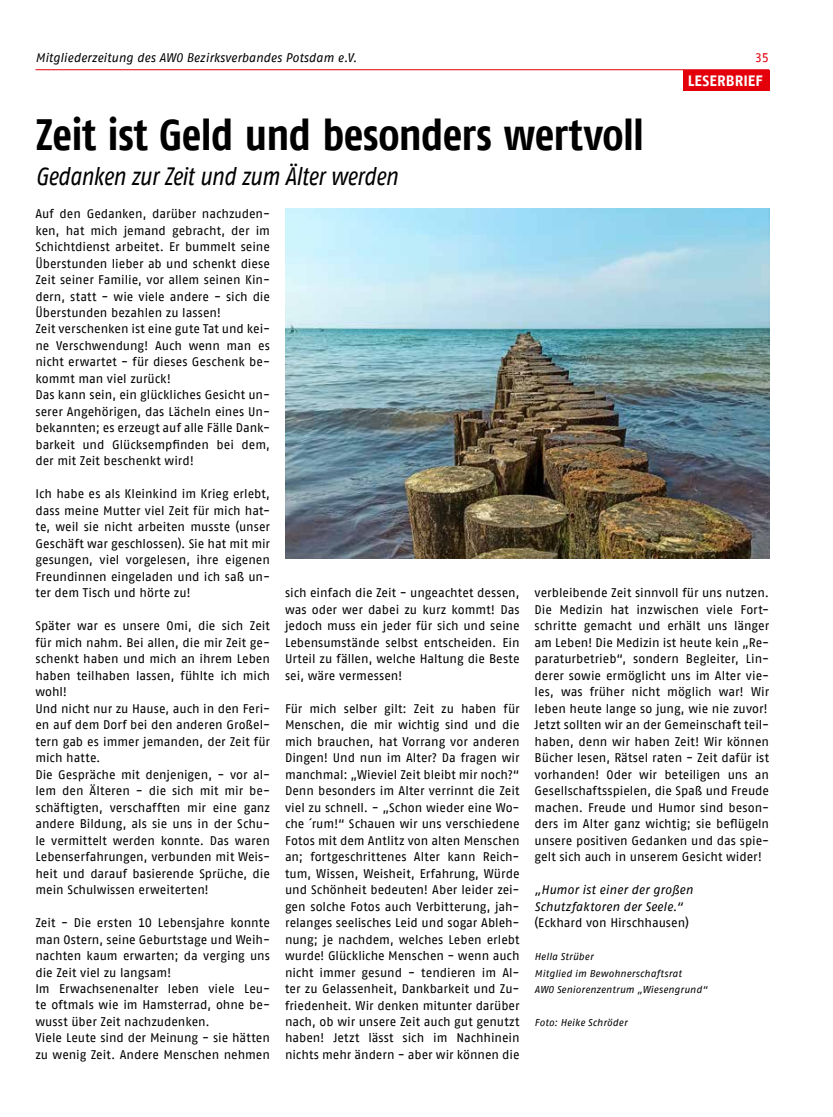
<style>
.page{position:relative;width:833px;height:1117px;background:#fff}
.page>*{position:absolute;margin:0;border:0;box-sizing:border-box;transform-origin:0 0}
.t1{font:700 43.75px "AWO Fago Cond";letter-spacing:-.015em;color:#000}
.t2{font:italic 25px "AWO Fago Cond";letter-spacing:-.02em;color:#000}
.t3{font:700 15px "AWO Fago Office";letter-spacing:.01em;color:#fff}
.t4{font:12.5px/16.5px "AWO Fago Office";letter-spacing:-.005em;color:#000;text-align:justify}
.t5{font:italic 12.5px/16.5px "AWO Fago Office";color:#000}
.t6{font:12.5px "AWO Fago Office";color:#e3000b}
.t7{font:italic 10px/16.5px "AWO Fago Office";letter-spacing:.01em;color:#000}
</style>
<div class="page">
<hr style="left:35px;top:69px;width:734px;height:1px;background:#e3000b">
<div style="left:683px;top:70px;width:86px;height:20px;background:#e3000b"></div>
<img style="left:285px;top:208px;width:484px;height:350px">
<p class="t5" style="left:35px;top:49px;width:323px">Mitgliederzeitung des AWO Bezirksverbandes Potsdam e.V.</p>
<p class="t6" style="left:754px;top:50px;width:16px">35</p>
<h1 class="t1" style="left:35px;top:109px;width:610px">Zeit ist Geld und besonders wertvoll</h1>
<h2 class="t2" style="left:35px;top:162px;width:364px">Gedanken zur Zeit und zum Älter werden</h2>
<p class="t3" style="left:688px;top:72px;width:76px">LESERBRIEF</p>
<p class="t4" style="left:35px;top:205px;width:236px;text-align:left">Auf den Gedanken, darüber nachzuden&shy;ken, hat mich jemand gebracht, der im Schichtdienst arbeitet. Er bummelt seine Überstunden lieber ab und schenkt diese Zeit seiner Familie, vor allem seinen Kin&shy;dern, statt - wie viele andere - sich die Überstunden bezahlen zu lassen!<br>Zeit verschenken ist eine gute Tat und kei&shy;ne Verschwendung! Auch wenn man es nicht erwartet - für dieses Geschenk be&shy;kommt man viel zurück!<br>Das kann sein, ein glückliches Gesicht un&shy;serer Angehörigen, das Lächeln eines Un&shy;bekannten; es erzeugt auf alle Fälle Dank&shy;barkeit und Glücksempfinden bei dem, der mit Zeit beschenkt wird!</p>
<p class="t4" style="left:35px;top:485px;width:236px">Ich habe es als Kleinkind im Krieg erlebt, dass meine Mutter viel Zeit für mich hat&shy;te, weil sie nicht arbeiten musste (unser Geschäft war geschlossen). Sie hat mit mir gesungen, viel vorgelesen, ihre eigenen Freundinnen eingeladen und ich saß un&shy;ter dem Tisch und hörte zu!</p>
<p class="t4" style="left:35px;top:617px;width:236px;text-align:left">Später war es unsere Omi, die sich Zeit für mich nahm. Bei allen, die mir Zeit ge&shy;schenkt haben und mich an ihrem Leben haben teilhaben lassen, fühlte ich mich wohl!<br>Und nicht nur zu Hause, auch in den Feri&shy;en auf dem Dorf bei den anderen Großel&shy;tern gab es immer jemanden, der Zeit für mich hatte.<br>Die Gespräche mit denjenigen, - vor al&shy;lem den Älteren - die sich mit mir be&shy;schäftigten, verschafften mir eine ganz andere Bildung, als sie uns in der Schu&shy;le vermittelt werden konnte. Das waren Lebenserfahrungen, verbunden mit Weis&shy;heit und darauf basierende Sprüche, die mein Schulwissen erweiterten!</p>
<p class="t4" style="left:35px;top:914px;width:236px;text-align:left">Zeit - Die ersten 10 Lebensjahre konnte man Ostern, seine Geburtstage und Weih&shy;nachten kaum erwarten; da verging uns die Zeit viel zu langsam!<br>Im Erwachsenenalter leben viele Leu&shy;te oftmals wie im Hamsterrad, ohne be&shy;wusst über Zeit nachzudenken.<br>Viele Leute sind der Meinung - sie hätten zu wenig Zeit. Andere Menschen nehmen</p>
<p class="t4" style="left:285px;top:584px;width:236px">sich einfach die Zeit - ungeachtet dessen, was oder wer dabei zu kurz kommt! Das jedoch muss ein jeder für sich und seine Lebensumstände selbst entscheiden. Ein Urteil zu fällen, welche Haltung die Beste sei, wäre vermessen!</p>
<p class="t4" style="left:285px;top:699px;width:236px">Für mich selber gilt: Zeit zu haben für Menschen, die mir wichtig sind und die mich brauchen, hat Vorrang vor anderen Dingen! Und nun im Alter? Da fragen wir manchmal: „Wieviel Zeit bleibt mir noch?“ Denn besonders im Alter verrinnt die Zeit viel zu schnell. - „Schon wieder eine Wo&shy;che ´rum!“ Schauen wir uns verschiedene Fotos mit dem Antlitz von alten Menschen an; fortgeschrittenes Alter kann Reich&shy;tum, Wissen, Weisheit, Erfahrung, Würde und Schönheit bedeuten! Aber leider zei&shy;gen solche Fotos auch Verbitterung, jah&shy;relanges seelisches Leid und sogar Ableh&shy;nung; je nachdem, welches Leben erlebt wurde! Glückliche Menschen - wenn auch nicht immer gesund - tendieren im Al&shy;ter zu Gelassenheit, Dankbarkeit und Zu&shy;friedenheit. Wir denken mitunter darüber nach, ob wir unsere Zeit auch gut genutzt haben! Jetzt lässt sich im Nachhinein nichts mehr ändern - aber wir können die</p>
<p class="t4" style="left:534px;top:584px;width:236px">verbleibende Zeit sinnvoll für uns nutzen.<br>Die Medizin hat inzwischen viele Fort&shy;schritte gemacht und erhält uns länger am Leben! Die Medizin ist heute kein „Re&shy;paraturbetrieb“, sondern Begleiter, Lin&shy;derer sowie ermöglicht uns im Alter vie&shy;les, was früher nicht möglich war! Wir leben heute lange so jung, wie nie zuvor!<br>Jetzt sollten wir an der Gemeinschaft teil&shy;haben, denn wir haben Zeit! Wir können Bücher lesen, Rätsel raten - Zeit dafür ist vorhanden! Oder wir beteiligen uns an Gesellschaftsspielen, die Spaß und Freude machen. Freude und Humor sind beson&shy;ders im Alter ganz wichtig; sie beflügeln unsere positiven Gedanken und das spie&shy;gelt sich auch in unserem Gesicht wider!</p>
<p class="t5" style="left:534px;top:881px;width:160px">„Humor ist einer der großen<br>Schutzfaktoren der Seele.“</p>
<p class="t4" style="left:534px;top:914px;width:156px">(Eckhard von Hirschhausen)</p>
<p class="t7" style="left:534px;top:948px;width:174px">Hella Strüber<br>Mitglied im Bewohnerschaftsrat<br>AWO Seniorenzentrum „Wiesengrund“</p>
<p class="t7" style="left:534px;top:1013px;width:94px">Foto: Heike Schröder</p>
</div>
